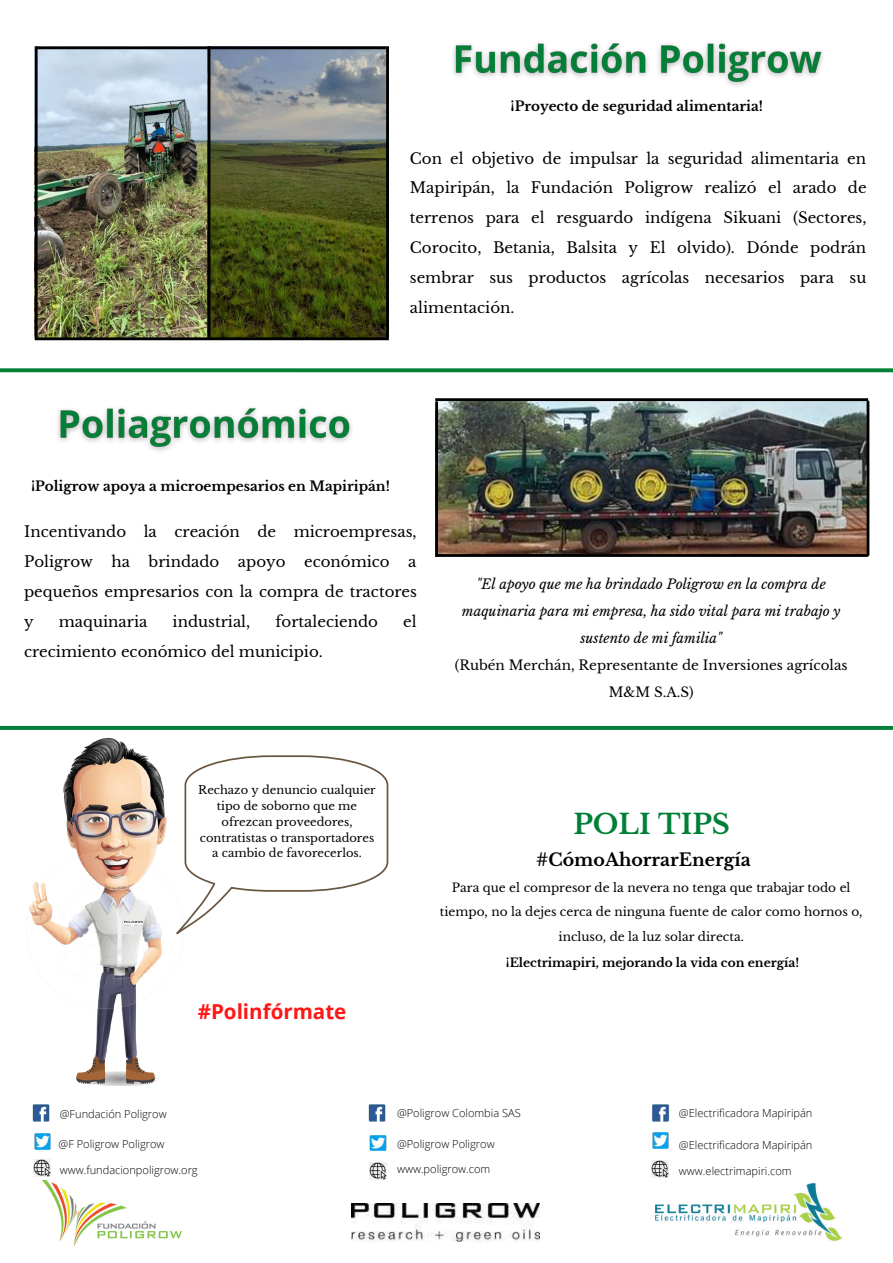
<style>
.page{position:relative;width:893px;height:1263px;background:#fff}
.page>*{position:absolute;margin:0;border:0;box-sizing:border-box;transform-origin:0 0}
.t1{font:700 27.22px "Libre Baskerville";color:#008037}
.t2{font:700 20.55px "Open Sans";color:#ff1616}
.t3{font:700 17.4px "Libre Baskerville";color:#000}
.t4{font:15px/29.8px "Libre Baskerville";color:#000;text-align:justify}
.t5{font:italic 13.5px/27px "Libre Baskerville";color:#000;text-align:center}
.t6{font:700 13.5px "Libre Baskerville";color:#000}
.t7{font:13.5px/27px "Libre Baskerville";color:#000;text-align:center}
.t8{font:12.08px/24.1px "Libre Baskerville";color:#000;text-align:center}
.t9{font:700 12.08px "Libre Baskerville";color:#000}
.t10{font:11.48px/15.8px "Libre Baskerville";color:#000;text-align:center}
.t11{font:300 11.02px "Open Sans";color:#000}
</style>
<div class="page">
<img style="left:32px;top:1104px;width:18px;height:18px">
<img style="left:34px;top:1133px;width:16px;height:16px">
<img style="left:33px;top:1159px;width:17px;height:17px">
<img style="left:42px;top:1180px;width:139px;height:66px">
<img style="left:368px;top:1104px;width:18px;height:18px">
<img style="left:369px;top:1135px;width:17px;height:16px">
<img style="left:369px;top:1162px;width:17px;height:17px">
<img style="left:352px;top:1203px;width:187px;height:38px">
<img style="left:652px;top:1104px;width:18px;height:18px">
<img style="left:652px;top:1132px;width:16px;height:16px">
<img style="left:651px;top:1161px;width:17px;height:17px">
<img style="left:655px;top:1183px;width:187px;height:57px">
<svg style="left:0;top:726px;width:893px;height:4px;fill:#008037"></svg>
<img style="left:27px;top:739px;width:156px;height:347px">
<img style="left:125px;top:921px;width:18px;height:4px">
<svg style="left:125px;top:1056px;width:30px;height:28px"></svg>
<svg style="left:76px;top:1056px;width:30px;height:28px"></svg>
<svg style="left:175px;top:755px;width:214px;height:179px"></svg>
<img style="left:38px;top:49px;width:170px;height:288px">
<img style="left:210px;top:49px;width:176px;height:288px">
<hr style="left:35px;top:337px;width:354px;height:3px;background:#000">
<hr style="left:35px;top:46px;width:3px;height:293px;background:#000">
<hr style="left:386px;top:46px;width:3px;height:291px;background:#000">
<hr style="left:36px;top:46px;width:350px;height:3px;background:#000">
<hr style="left:208px;top:46px;width:2px;height:291px;background:#000">
<svg style="left:0;top:368px;width:893px;height:4px;fill:#008037"></svg>
<img style="left:435px;top:401px;width:433px;height:153px">
<img style="left:453px;top:42px;width:370px;height:44px">
<img style="left:58px;top:407px;width:294px;height:44px">
<hr style="left:435px;top:398px;width:433px;height:3px;background:#000">
<hr style="left:435px;top:554px;width:433px;height:3px;background:#000">
<hr style="left:435px;top:402px;width:3px;height:153px;background:#000">
<hr style="left:866px;top:402px;width:3px;height:153px;background:#000">
<p class="t6" style="left:510px;top:98px;width:254px">¡Proyecto de seguridad alimentaria!</p>
<p class="t4" style="left:410px;top:143px;width:458px">Con el objetivo de impulsar la seguridad alimentaria en Mapiripán, la Fundación Poligrow realizó el arado de terrenos para el resguardo indígena Sikuani (Sectores, Corocito, Betania, Balsita y El olvido). Dónde podrán sembrar sus productos agrícolas necesarios para su alimentación.</p>
<p class="t6" style="left:31px;top:478px;width:360px">¡Poligrow apoya a microempesarios en Mapiripán!</p>
<p class="t4" style="left:24px;top:517px;width:394px">Incentivando la creación de microempresas, Poligrow ha brindado apoyo económico a pequeños empresarios con la compra de tractores y</p>
<p class="t4" style="left:59px;top:607px;width:90px">maquinaria</p>
<p class="t4" style="left:173px;top:607px;width:79px">industrial,</p>
<p class="t4" style="left:275px;top:607px;width:104px">fortaleciendo</p>
<p class="t4" style="left:403px;top:607px;width:15px">el</p>
<p class="t4" style="left:24px;top:637px;width:300px">crecimiento económico del municipio.</p>
<p class="t5" style="left:462px;top:571px;width:380px">"El apoyo que me ha brindado Poligrow en la compra de maquinaria para mi empresa, ha sido vital para mi trabajo y sustento de mi familia"</p>
<p class="t7" style="left:455px;top:652px;width:394px">(Rubén Merchán, Representante de Inversiones agrícolas<br>M&amp;M S.A.S)</p>
<p class="t10" style="left:198px;top:782px;width:179px">Rechazo y denuncio cualquier tipo de soborno que me ofrezcan proveedores, contratistas o transportadores a cambio de favorecerlos.</p>
<h2 class="t2" style="left:198px;top:997px;width:150px">#Polinfórmate</h2>
<h1 class="t1" style="left:573px;top:808px;width:158px">POLI TIPS</h1>
<p class="t3" style="left:536px;top:849px;width:216px">#CómoAhorrarEnergía</p>
<p class="t8" style="left:440px;top:876px;width:424px">Para que el compresor de la nevera no tenga que trabajar todo el tiempo, no la dejes cerca de ninguna fuente de calor como hornos o, incluso, de la luz solar directa.</p>
<p class="t9" style="left:506px;top:955px;width:295px">¡Electrimapiri, mejorando la vida con energía!</p>
<p class="t11" style="left:60px;top:1106px;width:108px">@Fundación Poligrow</p>
<p class="t11" style="left:59px;top:1136px;width:108px">@F Poligrow Poligrow</p>
<p class="t11" style="left:60px;top:1162px;width:139px">www.fundacionpoligrow.org</p>
<p class="t11" style="left:397px;top:1105px;width:125px">@Poligrow Colombia SAS</p>
<p class="t11" style="left:397px;top:1136px;width:99px">@Poligrow Poligrow</p>
<p class="t11" style="left:397px;top:1161px;width:95px">www.poligrow.com</p>
<p class="t11" style="left:679px;top:1105px;width:135px">@Electrificadora Mapiripán</p>
<p class="t11" style="left:679px;top:1137px;width:135px">@Electrificadora Mapiripán</p>
<p class="t11" style="left:679px;top:1163px;width:114px">www.electrimapiri.com</p>
</div>
